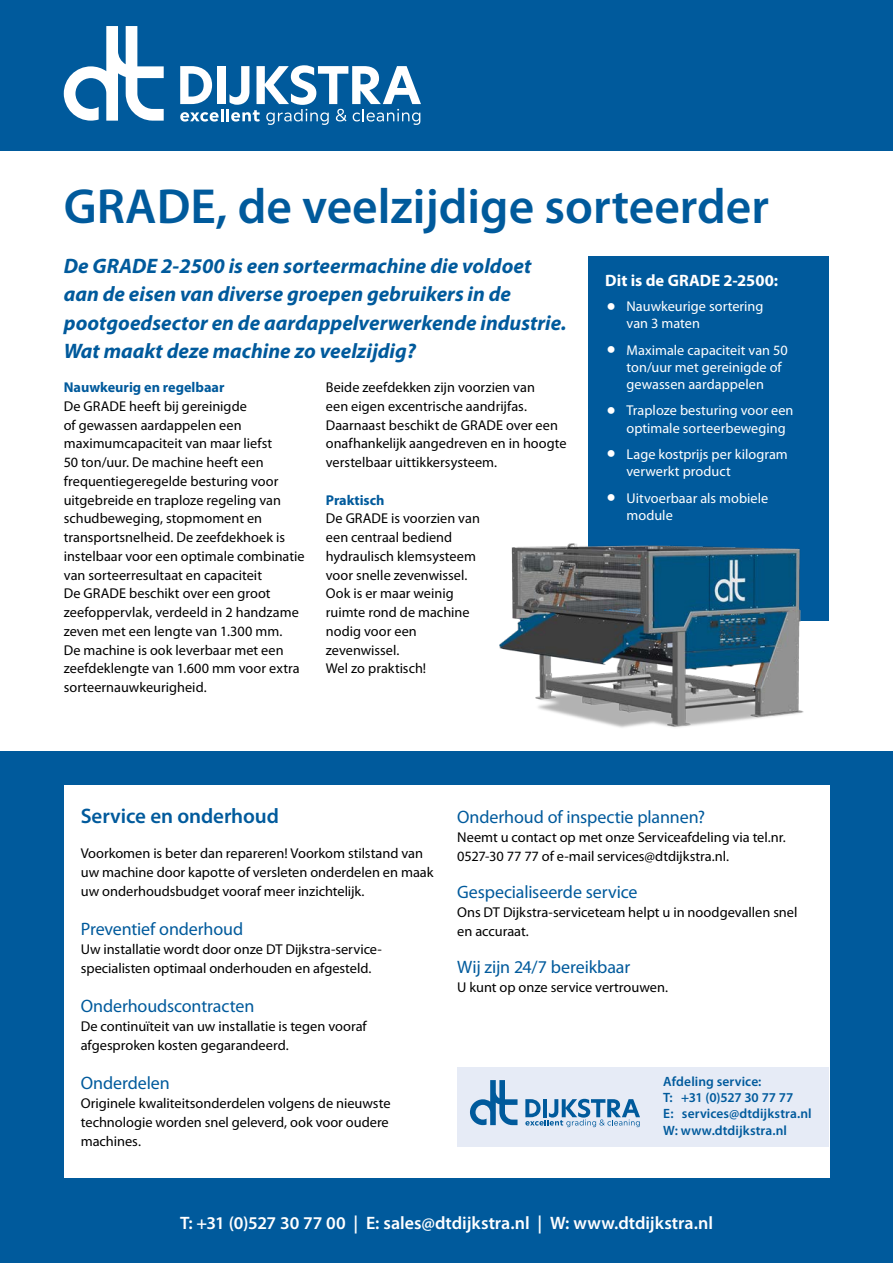
<style>
.page{position:relative;width:893px;height:1263px;background:#fff}
.page>*{position:absolute;margin:0;border:0;box-sizing:border-box;transform-origin:0 0}
.CHAPPEAU{font:600 49.5px "Myriad Pro";color:#005a9c}
.t1{font:italic 700 21px/28.5px "Myriad Pro";color:#005a9c}
.SUBJES{font:600 21px "Myriad Pro";letter-spacing:-.005em;color:#005a9c}
.Opsomming{font:18px "Myriad Pro";letter-spacing:-.005em;color:#005a9c}
.t2{font:600 18px "Myriad Pro";color:#fff}
.SUBJES-2{font:18px "Myriad Pro";letter-spacing:-.005em;color:#005a9c}
.Body_Diap{font:700 16.5px "Myriad Pro";color:#fff}
.Body{font:14.25px/18.8px "Myriad Pro";letter-spacing:.005em;color:#000}
.SUBJES-3{font:14.25px/18.8px "Myriad Pro";color:#000}
.t3{font:14.25px/17.1px "Myriad Pro";letter-spacing:.005em;color:#fff}
.Opsomming-2{font:14.25px/18.8px "Myriad Pro";letter-spacing:-.005em;color:#000}
.Body-2{font:700 14.25px "Myriad Pro";color:#005a9c}
.Body-3{font:600 13.5px "Myriad Pro";letter-spacing:.005em;color:#005a9c}
</style>
<div class="page">
<div style="left:0;top:752px;width:893px;height:511px;background:#005a9c"></div>
<div style="left:64px;top:786px;width:765px;height:392px;background:#fff"></div>
<div style="left:457px;top:1067px;width:372px;height:79px;background:#e6ebf6"></div>
<svg style="left:525px;top:1099px;width:115px;height:28px"></svg>
<svg style="left:470px;top:1080px;width:47px;height:45px"></svg>
<div style="left:0;top:0;width:893px;height:151px;background:#005a9c"></div>
<svg style="left:180px;top:65px;width:241px;height:60px"></svg>
<svg style="left:64px;top:26px;width:100px;height:95px"></svg>
<div style="left:588px;top:256px;width:241px;height:365px;background:#005a9c"></div>
<img style="left:500px;top:543px;width:303px;height:185px">
<p class="CHAPPEAU" style="left:64px;top:175px;width:707px">GRADE, de veelzijdige sorteerder</p>
<p class="t1" style="left:64px;top:251px;width:504px">De GRADE 2-2500 is een sorteermachine die voldoet aan de eisen van diverse groepen gebruikers in de pootgoedsector en de aardappelverwerkende industrie.<br>Wat maakt deze machine zo veelzijdig?</p>
<p class="Body-2" style="left:64px;top:378px;width:162px">Nauwkeurig en regelbaar</p>
<p class="Body" style="left:64px;top:396px;width:242px">De GRADE heeft bij gereinigde<br>of gewassen aardappelen een maximumcapaciteit van maar liefst<br>50 ton/uur. De machine heeft een frequentiegeregelde besturing voor uitgebreide en traploze regeling van schudbeweging, stopmoment en transportsnelheid. De zeefdekhoek is instelbaar voor een optimale combinatie van sorteerresultaat en capaciteit<br>De GRADE beschikt over een groot zeefoppervlak, verdeeld in 2 handzame zeven met een lengte van 1.300 mm.<br>De machine is ook leverbaar met een zeefdeklengte van 1.600 mm voor extra sorteernauwkeurigheid.</p>
<p class="Body_Diap" style="left:605px;top:269px;width:174px">Dit is de GRADE 2-2500:</p>
<p class="t3" style="left:626px;top:298px;width:139px">Nauwkeurige sortering van 3 maten</p>
<p class="t3" style="left:626px;top:341px;width:163px">Maximale capaciteit van 50 ton/uur met gereinigde of gewassen aardappelen</p>
<p class="t3" style="left:626px;top:402px;width:168px">Traploze besturing voor een optimale sorteerbeweging</p>
<p class="t3" style="left:626px;top:445px;width:163px">Lage kostprijs per kilogram verwerkt product</p>
<p class="t3" style="left:626px;top:489px;width:143px">Uitvoerbaar als mobiele module</p>
<p class="Body" style="left:326px;top:378px;width:242px">Beide zeefdekken zijn voorzien van<br>een eigen excentrische aandrijfas.<br>Daarnaast beschikt de GRADE over een onafhankelijk aangedreven en in hoogte verstelbaar uittikkersysteem.</p>
<p class="Body-2" style="left:326px;top:490px;width:60px">Praktisch</p>
<p class="Body" style="left:326px;top:509px;width:156px">De GRADE is voorzien van een centraal bediend hydraulisch klemsysteem voor snelle zevenwissel.<br>Ook is er maar weinig ruimte rond de machine nodig voor een zevenwissel.<br>Wel zo praktisch!</p>
<p class="SUBJES" style="left:81px;top:802px;width:200px">Service en onderhoud</p>
<p class="SUBJES-3" style="left:81px;top:844px;width:354px">Voorkomen is beter dan repareren! Voorkom stilstand van uw machine door kapotte of versleten onderdelen en maak uw onderhoudsbudget vooraf meer inzichtelijk.</p>
<p class="SUBJES-2" style="left:81px;top:918px;width:164px">Preventief onderhoud</p>
<p class="SUBJES-3" style="left:81px;top:940px;width:303px">Uw installatie wordt door onze DT Dijkstra-service&shy;specialisten optimaal onderhouden en afgesteld.</p>
<p class="SUBJES-2" style="left:81px;top:995px;width:175px">Onderhoudscontracten</p>
<p class="SUBJES-3" style="left:81px;top:1017px;width:287px">De continuïteit van uw installatie is tegen vooraf afgesproken kosten gegarandeerd.</p>
<p class="SUBJES-2" style="left:81px;top:1072px;width:90px">Onderdelen</p>
<p class="SUBJES-3" style="left:81px;top:1094px;width:311px;text-align:justify">Originele kwaliteitsonderdelen volgens de nieuwste technologie worden snel geleverd, ook voor oudere machines.</p>
<p class="Opsomming" style="left:457px;top:806px;width:249px">Onderhoud of inspectie plannen?</p>
<p class="Opsomming-2" style="left:457px;top:828px;width:330px">Neemt u contact op met onze Serviceafdeling via tel.nr.<br>0527-30 77 77 of e-mail services@dtdijkstra.nl.</p>
<p class="Opsomming" style="left:457px;top:881px;width:182px">Gespecialiseerde service</p>
<p class="Opsomming-2" style="left:457px;top:903px;width:342px">Ons DT Dijkstra-serviceteam helpt u in noodgevallen snel en accuraat.</p>
<p class="Opsomming" style="left:457px;top:956px;width:175px">Wij zijn 24/7 bereikbaar</p>
<p class="Opsomming-2" style="left:457px;top:978px;width:212px">U kunt op onze service vertrouwen.</p>
<p class="Body-3" style="left:663px;top:1073px;width:100px">Afdeling service:</p>
<p class="Body-3" style="left:663px;top:1089px;width:132px">T: +31 (0)527 30 77 77</p>
<p class="Body-3" style="left:663px;top:1105px;width:150px">E: services@dtdijkstra.nl</p>
<p class="Body-3" style="left:663px;top:1121px;width:125px">W: www.dtdijkstra.nl</p>
<p class="t2" style="left:180px;top:1211px;width:534px">T: +31 (0)527 30 77 00 | E: sales@dtdijkstra.nl | W: www.dtdijkstra.nl</p>
</div>
